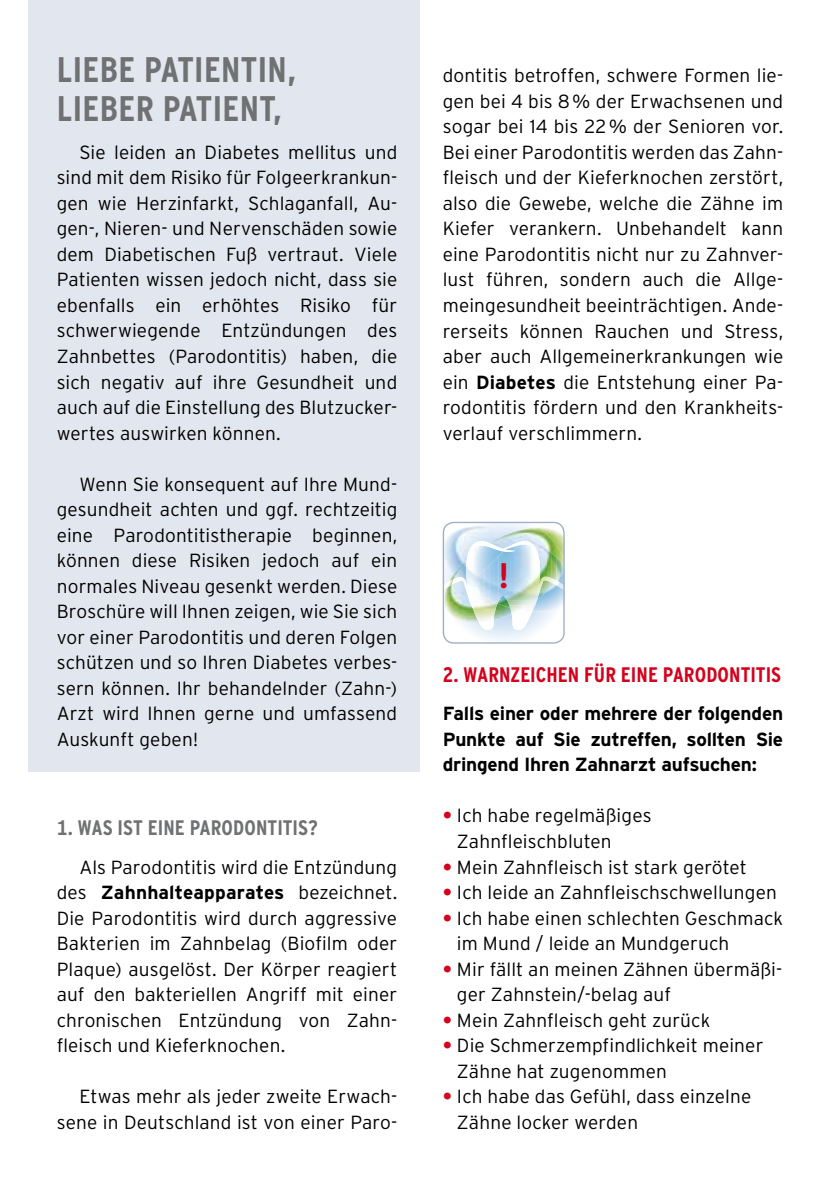
<style>
.page{position:relative;width:840px;height:1191px;background:#fff}
.page>*{position:absolute;margin:0;border:0;box-sizing:border-box;transform-origin:0 0}
.t1{font:700 condensed 35.6px "Interstate T";color:#707172}
.t2{font:700 condensed 35.6px "Interstate T";color:#d4021d}
.t3{font:700 condensed 21px "Interstate T";color:#d4021d}
.t4{font:700 condensed 21px "Interstate T";color:#707172}
.t5{font:300 19px/25.6px "Interstate";letter-spacing:.005em;color:#000}
.t6{font:700 19px/25.6px "Interstate";letter-spacing:-.015em;color:#000;text-align:justify}
.s1{font-weight:700}
.s2{font-weight:700;color:#d4021d}
</style>
<div class="page">
<div style="left:28px;top:0;width:392px;height:771px;background:#e2e6ee"></div>
<img style="left:444px;top:522px;width:120px;height:121px">
<div style="left:442px;top:522px;width:122px;height:121px;border:1px solid #a1b0c7;border-radius:11px"></div>
<h1 class="t1" style="left:57px;top:50px;width:32px">LIEBE</h1>
<h1 class="t1" style="left:144px;top:50px;width:33px">PATIENTIN</h1>
<h1 class="t1" style="left:287px;top:50px;width:10px">,</h1>
<h1 class="t1" style="left:57px;top:88px;width:17px">LIEBER</h1>
<h1 class="t1" style="left:163px;top:88px;width:33px">PATIENT</h1>
<h1 class="t1" style="left:273px;top:88px;width:10px">,</h1>
<p class="t5" style="left:57px;top:139px;width:342px;text-align:justify;text-indent:23px">Sie leiden an Diabetes mellitus und sind mit dem Risiko für Folgeerkrankun&shy;gen wie Herzinfarkt, Schlaganfall, Au&shy;gen-, Nieren- und Nervenschäden sowie dem Diabetischen Fuß vertraut. Viele Patienten wissen jedoch nicht, dass sie ebenfalls ein erhöhtes Risiko für schwerwiegende Entzündungen des Zahnbettes (Parodontitis) haben, die sich negativ auf ihre Gesundheit und auch auf die Einstellung des Blutzucker&shy;wertes auswirken können.</p>
<p class="t5" style="left:57px;top:471px;width:342px;text-align:justify;text-indent:23px">Wenn Sie konsequent auf Ihre Mund&shy;gesundheit achten und ggf. rechtzeitig eine Parodontitistherapie beginnen, können diese Risiken jedoch auf ein normales Niveau gesenkt werden. Diese Broschüre will Ihnen zeigen, wie Sie sich vor einer Parodontitis und deren Folgen schützen und so Ihren Diabetes verbes&shy;sern können. Ihr behandelnder (Zahn-)<br>Arzt wird Ihnen gerne und umfassend Auskunft geben!</p>
<p class="t4" style="left:57px;top:816px;width:101px">1. WAS IST EINE</p>
<p class="t4" style="left:190px;top:816px;width:21px">PARODONTITIS</p>
<p class="t4" style="left:308px;top:816px;width:11px">?</p>
<p class="t5" style="left:57px;top:854px;width:342px;text-align:justify;text-indent:23px">Als Parodontitis wird die Entzündung des <span class="s1">Zahnhalteapparates</span> bezeichnet.<br>Die Parodontitis wird durch aggressive Bakterien im Zahnbelag (Biofilm oder Plaque) ausgelöst. Der Körper reagiert auf den bakteriellen Angriff mit einer chronischen Entzündung von Zahn&shy;fleisch und Kieferknochen.</p>
<p class="t5" style="left:57px;top:1083px;width:342px;text-align:right">Etwas mehr als jeder zweite Erwach&shy;sene in Deutschland ist von einer Paro-</p>
<p class="t5" style="left:442px;top:63px;width:342px;text-align:justify">dontitis betroffen, schwere Formen lie&shy;gen bei 4 bis 8% der Erwachsenen und sogar bei 14 bis 22% der Senioren vor.<br>Bei einer Parodontitis werden das Zahn&shy;fleisch und der Kieferknochen zerstört, also die Gewebe, welche die Zähne im Kiefer verankern. Unbehandelt kann eine Parodontitis nicht nur zu Zahnver&shy;lust führen, sondern auch die Allge&shy;meingesundheit beeinträchtigen. Ande&shy;rerseits können Rauchen und Stress, aber auch Allgemeinerkrankungen wie ein <span class="s1">Diabetes</span> die Entstehung einer Pa&shy;rodontitis fördern und den Krankheits&shy;verlauf verschlimmern.</p>
<h1 class="t2" style="left:498px;top:555px;width:11px">!</h1>
<p class="t3" style="left:442px;top:663px;width:340px">2. WARNZEICHEN FÜR EINE PARODONTITIS</p>
<p class="t6" style="left:442px;top:700px;width:342px">Falls einer oder mehrere der folgenden Punkte auf Sie zutreffen, sollten Sie dringend Ihren Zahnarzt aufsuchen:</p>
<p class="t5" style="left:456px;top:802px;width:196px;text-indent:-14px"><span class="s2">•</span> Ich habe regelmäßiges<br>Zahnfleischbluten</p>
<p class="t5" style="left:442px;top:854px;width:305px"><span class="s2">•</span> Mein Zahnfleisch ist stark gerötet</p>
<p class="t5" style="left:442px;top:879px;width:335px"><span class="s2">•</span> Ich leide an Zahnfleischschwellungen</p>
<p class="t5" style="left:456px;top:905px;width:327px;text-indent:-14px"><span class="s2">•</span> Ich habe einen schlechten Geschmack im Mund / leide an Mundgeruch</p>
<p class="t5" style="left:456px;top:956px;width:326px;text-indent:-14px"><span class="s2">•</span> Mir fällt an meinen Zähnen übermäßi&shy;ger Zahnstein/-belag auf</p>
<p class="t5" style="left:442px;top:1007px;width:269px"><span class="s2">•</span> Mein Zahnfleisch geht zurück</p>
<p class="t5" style="left:456px;top:1032px;width:308px;text-indent:-14px"><span class="s2">•</span> Die Schmerzempfindlichkeit meiner<br>Zähne hat zugenommen</p>
<p class="t5" style="left:456px;top:1083px;width:296px;text-indent:-14px"><span class="s2">•</span> Ich habe das Gefühl, dass einzelne<br>Zähne locker werden</p>
</div>
